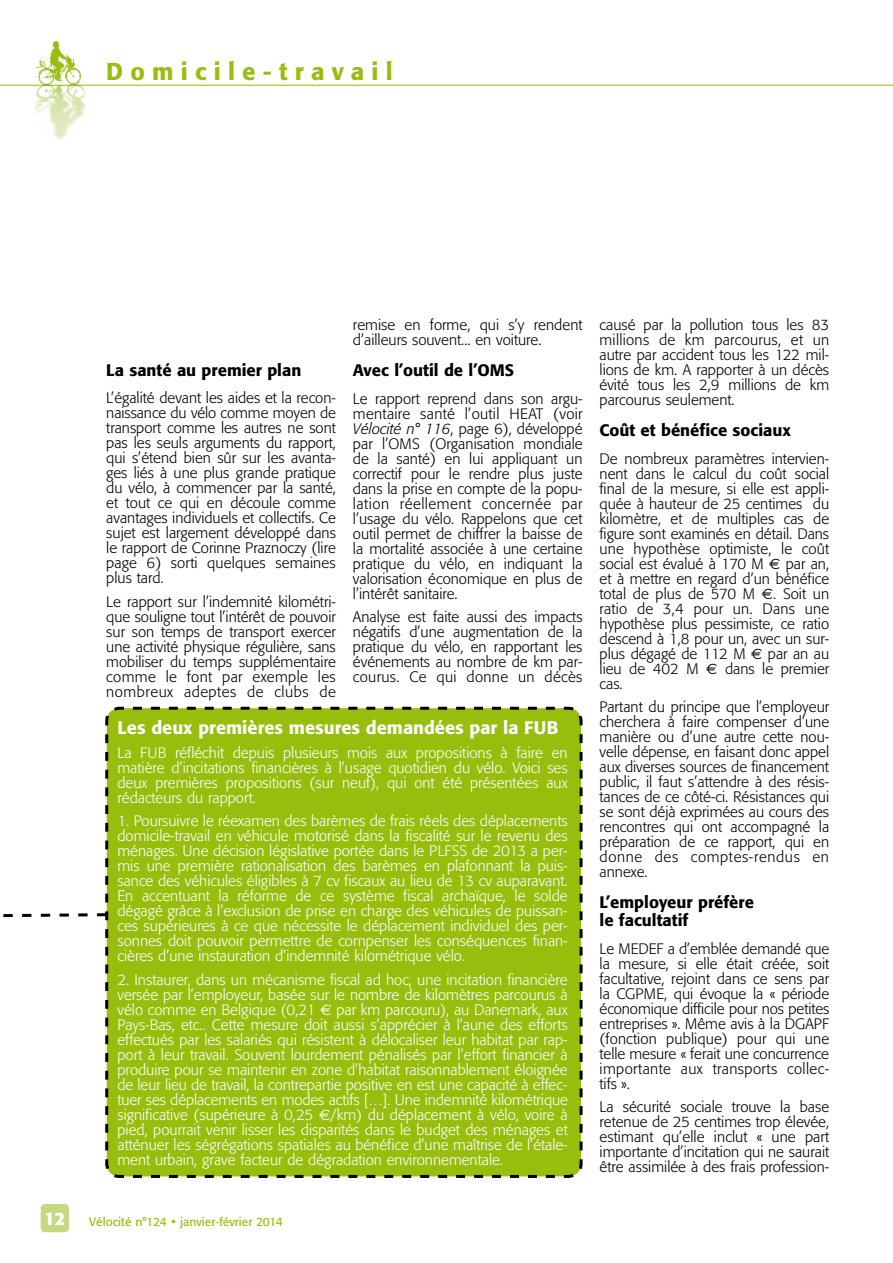
<style>
.page{position:relative;width:893px;height:1263px;background:#fff}
.page>*{position:absolute;margin:0;border:0;box-sizing:border-box;transform-origin:0 0}
.t1{font:500 24px "Formata";letter-spacing:.3em;color:#97be0d}
.t2{font:500 18px "Formata";color:#fff}
.t3{font:700 18px "Formata";color:#fff}
.t4{font:500 16.5px/18px "Formata";color:#000}
.t5{font:300 15px/15px "Formata";color:#000;text-align:justify}
.t6{font:300 15px/15px "Formata";color:#fff;text-align:justify}
.t7{font:12px "Formata";color:#97be0d}
.s1{font-style:italic}
.s2{font-family:"Euro Sans";font-weight:400}
</style>
<div class="page">
<hr style="left:0;top:85px;width:893px;height:1px;background:#97be0d">
<img style="left:34px;top:41px;width:52px;height:98px">
<div style="left:41px;top:1204px;width:28px;height:28px;background:#c5d882;border-radius:4px"></div>
<div style="left:105px;top:706px;width:478px;height:472px;background:#97be0d"></div>
<svg style="left:3px;top:734px;width:106px;height:421px"></svg>
<h1 class="t1" style="left:106px;top:56px;width:288px">Domicile-travail</h1>
<p class="t5" style="left:353px;top:317px;width:231px">remise en forme, qui s’y rendent d’ailleurs souvent... en voiture.</p>
<p class="t4" style="left:353px;top:361px;width:163px">Avec l’outil de l’OMS</p>
<p class="t5" style="left:353px;top:391px;width:231px">Le rapport reprend dans son argu&shy;mentaire santé l’outil HEAT (voir <span class="s1">Vélocité n° 116</span>, page 6), développé par l’OMS (Organisation mondiale de la santé) en lui appliquant un correctif pour le rendre plus juste dans la prise en compte de la popu&shy;lation réellement concernée par l’usage du vélo. Rappelons que cet outil permet de chiffrer la baisse de la mortalité associée à une certaine pratique du vélo, en indiquant la valorisation économique en plus de l’intérêt sanitaire.</p>
<p class="t5" style="left:353px;top:610px;width:231px">Analyse est faite aussi des impacts négatifs d’une augmentation de la pratique du vélo, en rapportant les événements au nombre de km par&shy;courus. Ce qui donne un décès</p>
<p class="t4" style="left:106px;top:361px;width:197px">La santé au premier plan</p>
<p class="t5" style="left:106px;top:391px;width:231px">L’égalité devant les aides et la recon&shy;naissance du vélo comme moyen de transport comme les autres ne sont pas les seuls arguments du rapport, qui s’étend bien sûr sur les avanta&shy;ges liés à une plus grande pratique du vélo, à commencer par la santé, et tout ce qui en découle comme avantages individuels et collectifs. Ce sujet est largement développé dans le rapport de Corinne Praznoczy (lire page 6) sorti quelques semaines plus tard.</p>
<p class="t5" style="left:106px;top:594px;width:231px">Le rapport sur l’indemnité kilométri&shy;que souligne tout l’intérêt de pouvoir sur son temps de transport exercer une activité physique régulière, sans mobiliser du temps supplémentaire comme le font par exemple les nombreux adeptes de clubs de</p>
<p class="t2" style="left:117px;top:717px;width:442px">Les deux premières mesures demandées par la FUB</p>
<p class="t6" style="left:117px;top:745px;width:452px">La FUB réfléchit depuis plusieurs mois aux propositions à faire en matière d’incitations financières à l’usage quotidien du vélo. Voici ses deux premières propositions (sur neuf), qui ont été présentées aux rédacteurs du rapport.</p>
<p class="t6" style="left:117px;top:813px;width:452px">1. Poursuivre le réexamen des barèmes de frais réels des déplacements domicile-travail en véhicule motorisé dans la fiscalité sur le revenu des ménages. Une décision législative portée dans le PLFSS de 2013 a per&shy;mis une première rationalisation des barèmes en plafonnant la puis&shy;sance des véhicules éligibles à 7 cv fiscaux au lieu de 13 cv auparavant.<br>En accentuant la réforme de ce système fiscal archaïque, le solde dégagé grâce à l’exclusion de prise en charge des véhicules de puissan&shy;ces supérieures à ce que nécessite le déplacement individuel des per&shy;sonnes doit pouvoir permettre de compenser les conséquences finan&shy;cières d’une instauration d’indemnité kilométrique vélo.</p>
<p class="t6" style="left:117px;top:972px;width:452px">2. Instaurer, dans un mécanisme fiscal ad hoc, une incitation financière versée par l’employeur, basée sur le nombre de kilomètres parcourus à vélo comme en Belgique (0,21 <span class="s2">€</span> par km parcouru), au Danemark, aux Pays-Bas, etc.. Cette mesure doit aussi s’apprécier à l’aune des efforts effectués par les salariés qui résistent à délocaliser leur habitat par rap&shy;port à leur travail. Souvent lourdement pénalisés par l’effort financier à produire pour se maintenir en zone d’habitat raisonnablement éloignée de leur lieu de travail, la contrepartie positive en est une capacité à effec&shy;tuer ses déplacements en modes actifs […]. Une indemnité kilométrique significative (supérieure à 0,25 <span class="s2">€</span>/km) du déplacement à vélo, voire à pied, pourrait venir lisser les disparités dans le budget des ménages et atténuer les ségrégations spatiales au bénéfice d’une maîtrise de l’étale&shy;ment urbain, grave facteur de dégradation environnementale.</p>
<p class="t3" style="left:45px;top:1208px;width:22px">12</p>
<p class="t7" style="left:89px;top:1214px;width:195px">Vélocité n°124 ✓ janvier-février 2014</p>
<p class="t5" style="left:600px;top:317px;width:231px">causé par la pollution tous les 83 millions de km parcourus, et un autre par accident tous les 122 mil&shy;lions de km. A rapporter à un décès évité tous les 2,9 millions de km parcourus seulement.</p>
<p class="t4" style="left:600px;top:421px;width:193px">Coût et bénéfice sociaux</p>
<p class="t5" style="left:600px;top:451px;width:231px">De nombreux paramètres intervien&shy;nent dans le calcul du coût social final de la mesure, si elle est appli&shy;quée à hauteur de 25 centimes du kilomètre, et de multiples cas de figure sont examinés en détail. Dans une hypothèse optimiste, le coût social est évalué à 170 M <span class="s2">€</span> par an, et à mettre en regard d’un bénéfice total de plus de 570 M <span class="s2">€</span>. Soit un ratio de 3,4 pour un. Dans une hypothèse plus pessimiste, ce ratio descend à 1,8 pour un, avec un sur&shy;plus dégagé de 112 M <span class="s2">€</span> par an au lieu de 402 M <span class="s2">€</span> dans le premier cas.</p>
<p class="t5" style="left:600px;top:700px;width:231px">Partant du principe que l’employeur cherchera à faire compenser d’une manière ou d’une autre cette nou&shy;velle dépense, en faisant donc appel aux diverses sources de financement public, il faut s’attendre à des résis&shy;tances de ce côté-ci. Résistances qui se sont déjà exprimées au cours des rencontres qui ont accompagné la préparation de ce rapport, qui en donne des comptes-rendus en annexe.</p>
<p class="t4" style="left:600px;top:893px;width:156px">L’employeur préfère le facultatif</p>
<p class="t5" style="left:600px;top:941px;width:231px">Le MEDEF a d’emblée demandé que la mesure, si elle était créée, soit facultative, rejoint dans ce sens par la CGPME, qui évoque la « période économique difficile pour nos petites entreprises ». Même avis à la DGAPF (fonction publique) pour qui une telle mesure « ferait une concurrence importante aux transports collec&shy;tifs ».</p>
<p class="t5" style="left:600px;top:1100px;width:231px">La sécurité sociale trouve la base retenue de 25 centimes trop élevée, estimant qu’elle inclut « une part importante d’incitation qui ne saurait être assimilée à des frais profession-</p>
</div>
